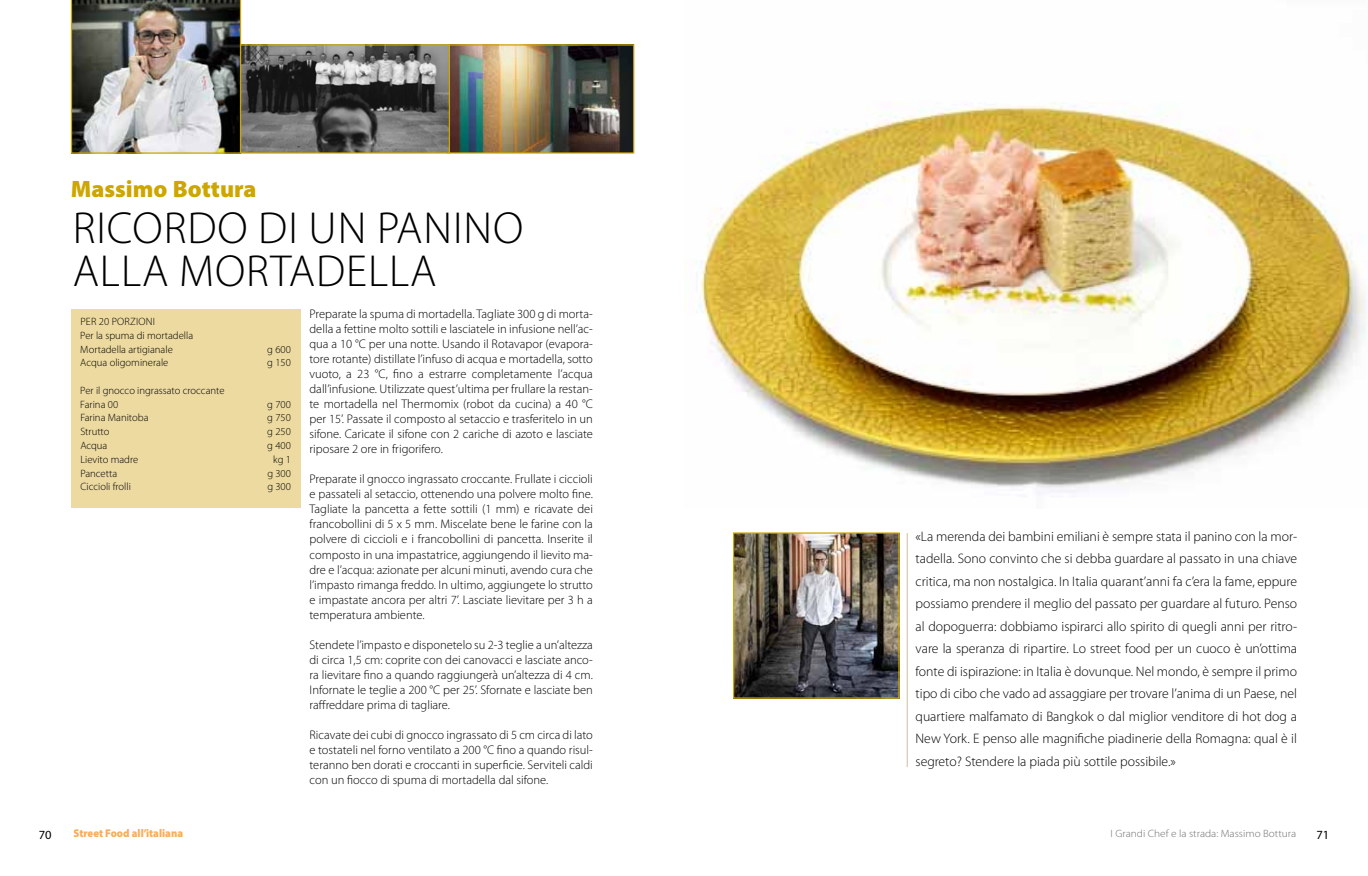
<style>
.page{position:relative;width:1368px;height:876px;background:#fff}
.page>*{position:absolute;margin:0;border:0;box-sizing:border-box;transform-origin:0 0}
.t1{font:300 45px/42.5px "Myriad Pro";letter-spacing:.02em;color:#000}
.t2{font:900 23.75px "Myriad Pro";color:#cea600}
.t3{font:300 13.75px/22.5px "Myriad Pro";color:#000;text-align:justify}
.t4{font:300 12.5px/15px "Myriad Pro";color:#000;text-align:justify}
.t5{font:12.5px "Myriad Pro";color:#000}
.t6{font:900 11.25px "Myriad Pro";color:#f7ae5a;scale:.94 1}
.t7{font:300 10.62px/13.8px "Myriad Pro";color:#000}
.t8{font:300 10.62px "Myriad Pro";color:#707172;scale:1.06 1}
</style>
<div class="page">
<div style="left:71px;top:309px;width:229px;height:198px;background:#eddaa1"></div>
<img style="left:450px;top:46px;width:182px;height:105px">
<div style="left:447px;top:44px;width:187px;height:109px;border:1px solid #cea600"></div>
<img style="left:241px;top:46px;width:207px;height:105px">
<div style="left:239px;top:44px;width:211px;height:109px;border:1px solid #cea600"></div>
<img style="left:696px;top:103px;width:670px;height:391px">
<img style="left:71px;top:0;width:170px;height:154px">
<img style="left:735px;top:534px;width:162px;height:162px">
<div style="left:733px;top:532px;width:166px;height:166px;border:1px solid #cea600"></div>
<hr style="left:906px;top:533px;width:2px;height:233px;background:#d8c9b5">
<h2 class="t2" style="left:71px;top:173px;width:187px">Massimo Bottura</h2>
<h1 class="t1" style="left:73px;top:206px;width:452px">ricordo di un panino alla mortadell</h1>
<h1 class="t1" style="left:410px;top:249px;width:28px">a</h1>
<p class="t4" style="left:309px;top:306px;width:285px">Preparate la spuma di mortadella. Tagliate 300 g di morta&shy;della a fettine molto sottili e lasciatele in infusione nell’ac&shy;qua a 10 °C per una notte. Usando il Rotavapor (evapora&shy;tore rotante) distillate l’infuso di acqua e mortadella, sotto vuoto, a 23 °C, fino a estrarre completamente l’acqua dall’infusione. Utilizzate quest’ultima per frullare la restan&shy;te mortadella nel Thermomix (robot da cucina) a 40 °C per 15’. Passate il composto al setaccio e trasferitelo in un sifone. Caricate il sifone con 2 cariche di azoto e lasciate riposare 2 ore in frigorifero.</p>
<p class="t4" style="left:309px;top:471px;width:285px">Preparate il gnocco ingrassato croccante. Frullate i ciccioli e passateli al setaccio, ottenendo una polvere molto fine.<br>Tagliate la pancetta a fette sottili (1 mm) e ricavate dei francobollini di 5 x 5 mm. Miscelate bene le farine con la polvere di ciccioli e i francobollini di pancetta. Inserite il composto in una impastatrice, aggiungendo il lievito ma&shy;dre e l’acqua: azionate per alcuni minuti, avendo cura che l’impasto rimanga freddo. In ultimo, aggiungete lo strutto e impastate ancora per altri 7’. Lasciate lievitare per 3 h a temperatura ambiente.</p>
<p class="t4" style="left:309px;top:636px;width:285px">Stendete l’impasto e disponetelo su 2-3 teglie a un’altezza di circa 1,5 cm: coprite con dei canovacci e lasciate anco&shy;ra lievitare fino a quando raggiungerà un’altezza di 4 cm.<br>Infornate le teglie a 200 °C per 25’. Sfornate e lasciate ben raffreddare prima di tagliare.</p>
<p class="t4" style="left:309px;top:726px;width:285px">Ricavate dei cubi di gnocco ingrassato di 5 cm circa di lato e tostateli nel forno ventilato a 200 °C fino a quando risul&shy;teranno ben dorati e croccanti in superficie. Serviteli caldi con un fiocco di spuma di mortadella dal sifone.</p>
<p class="t7" style="left:80px;top:314px;width:114px">per 20 porzioni<br>Per la spuma di mortadella<br>Mortadella artigianale</p>
<p class="t7" style="left:267px;top:342px;width:25px">g 600</p>
<p class="t7" style="left:80px;top:356px;width:90px">Acqua oligominerale</p>
<p class="t7" style="left:267px;top:356px;width:25px">g 150</p>
<p class="t7" style="left:80px;top:383px;width:146px">Per il gnocco ingrassato croccante<br>Farina 00</p>
<p class="t7" style="left:267px;top:397px;width:25px">g 700</p>
<p class="t7" style="left:80px;top:411px;width:70px">Farina Manitoba</p>
<p class="t7" style="left:267px;top:411px;width:25px">g 750</p>
<p class="t7" style="left:80px;top:424px;width:31px">Strutto</p>
<p class="t7" style="left:267px;top:424px;width:25px">g 250</p>
<p class="t7" style="left:80px;top:438px;width:29px">Acqua</p>
<p class="t7" style="left:267px;top:438px;width:25px">g 400</p>
<p class="t7" style="left:80px;top:452px;width:59px">Lievito madre</p>
<p class="t7" style="left:273px;top:452px;width:19px">kg 1</p>
<p class="t7" style="left:80px;top:466px;width:38px">Pancetta</p>
<p class="t7" style="left:267px;top:466px;width:25px">g 300</p>
<p class="t7" style="left:80px;top:479px;width:52px">Ciccioli frolli</p>
<p class="t7" style="left:267px;top:479px;width:25px">g 300</p>
<p class="t3" style="left:915px;top:524px;width:383px">«La merenda dei bambini emiliani è sempre stata il panino con la mor&shy;tadella. Sono convinto che si debba guardare al passato in una chiave critica, ma non nostalgica. In Italia quarant’anni fa c’era la fame, eppure possiamo prendere il meglio del passato per guardare al futuro. Penso al dopoguerra: dobbiamo ispirarci allo spirito di quegli anni per ritro&shy;vare la speranza di ripartire. Lo street food per un cuoco è un’ottima fonte di ispirazione: in Italia è dovunque. Nel mondo, è sempre il primo tipo di cibo che vado ad assaggiare per trovare l’anima di un Paese, nel quartiere malfamato di Bangkok o dal miglior venditore di hot dog a New York. E penso alle magnifiche piadinerie della Romagna: qual è il segreto? Stendere la piada più sottile possibile.»</p>
<p class="t5" style="left:39px;top:826px;width:14px">70</p>
<p class="t6" style="left:74px;top:825px;width:118px">Street Food all’italiana</p>
<p class="t5" style="left:1316px;top:826px;width:14px">71</p>
<p class="t8" style="left:1110px;top:826px;width:177px">I Grandi Chef e la strada: Massimo Bottura</p>
</div>
